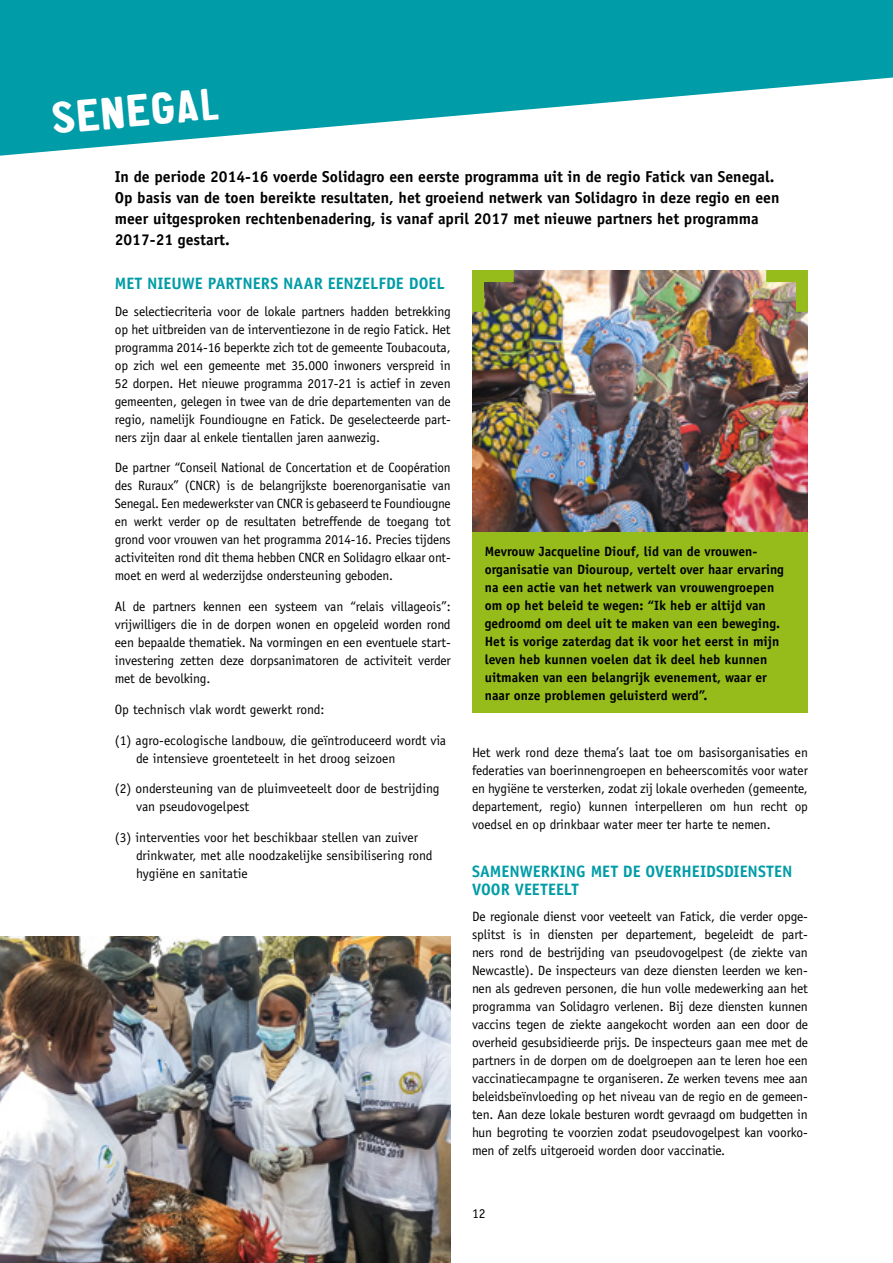
<style>
.page{position:relative;width:893px;height:1263px;background:#fff}
.page>*{position:absolute;margin:0;border:0;box-sizing:border-box;transform-origin:0 0}
.t1{font:45px "CA Aires";color:#fff}
.t2{font:700 16.5px/18px "Officina Sans";color:#009ca7}
.t3{font:700 15.75px/21px "Officina Sans";color:#000}
.t4{font:13.5px/18px "Officina Sans";letter-spacing:-.005em;color:#000;text-align:justify}
.t5{font:700 13.5px/18px "Officina Sans";color:#000}
</style>
<div class="page">
<img style="left:0;top:936px;width:451px;height:327px">
<svg style="left:0;top:0;width:893px;height:156px;fill:#009ca7"></svg>
<img style="left:472px;top:270px;width:336px;height:262px">
<div style="left:472px;top:532px;width:336px;height:180px;background:#96bc1c"></div>
<img style="left:472px;top:270px;width:54px;height:54px">
<img style="left:754px;top:270px;width:54px;height:54px">
<h1 class="t1" style="left:51px;top:95px;width:173px;rotate:-5deg">SENEGAL</h1>
<p class="t3" style="left:115px;top:166px;width:666px">In de periode 2014-16 voerde Solidagro een eerste programma uit in de regio Fatick van Senegal.<br>Op basis van de toen bereikte resultaten, het groeiend netwerk van Solidagro in deze regio en een meer uitgesproken rechtenbenadering, is vanaf april 2017 met nieuwe partners het programma 2017-21 gestart.</p>
<p class="t2" style="left:115px;top:274px;width:331px">MET NIEUWE PARTNERS NAAR EENZELFDE DOEL</p>
<p class="t4" style="left:115px;top:302px;width:337px">De selectiecriteria voor de lokale partners hadden betrekking op het uitbreiden van de interventiezone in de regio Fatick. Het programma 2014-16 beperkte zich tot de gemeente Toubacouta, op zich wel een gemeente met 35.000 inwoners verspreid in 52 dorpen. Het nieuwe programma 2017-21 is actief in zeven gemeenten, gelegen in twee van de drie departementen van de regio, namelijk Foundiougne en Fatick. De geselecteerde part&shy;ners zijn daar al enkele tientallen jaren aanwezig.</p>
<p class="t4" style="left:115px;top:459px;width:337px">De partner “Conseil National de Concertation et de Coopération des Ruraux” (CNCR) is de belangrijkste boerenorganisatie van Senegal. Een medewerkster van CNCR is gebaseerd te Foundiougne en werkt verder op de resultaten betreffende de toegang tot grond voor vrouwen van het programma 2014-16. Precies tijdens activiteiten rond dit thema hebben CNCR en Solidagro elkaar ont&shy;moet en werd al wederzijdse ondersteuning geboden.</p>
<p class="t4" style="left:115px;top:597px;width:337px">Al de partners kennen een systeem van “relais villageois”: vrijwilligers die in de dorpen wonen en opgeleid worden rond een bepaalde thematiek. Na vormingen en een eventuele start&shy;investering zetten deze dorpsanimatoren de activiteit verder met de bevolking.</p>
<p class="t4" style="left:115px;top:700px;width:211px">Op technisch vlak wordt gewerkt rond:</p>
<p class="t4" style="left:136px;top:731px;width:312px;text-indent:-21px">(1) agro-ecologische landbouw, die geïntroduceerd wordt via de intensieve groenteteelt in het droog seizoen</p>
<p class="t4" style="left:136px;top:780px;width:305px;text-indent:-21px">(2) ondersteuning van de pluimveeteelt door de bestrijding van pseudovogelpest</p>
<p class="t4" style="left:136px;top:828px;width:298px;text-align:left;text-indent:-21px">(3) interventies voor het beschikbaar stellen van zuiver drinkwater, met alle noodzakelijke sensibilisering rond hygiëne en sanitatie</p>
<p class="t5" style="left:485px;top:542px;width:301px">Mevrouw Jacqueline Diouf, lid van de vrouwen&shy;organisatie van Diouroup, vertelt over haar ervaring na een actie van het netwerk van vrouwengroepen om op het beleid te wegen: “Ik heb er altijd van gedroomd om deel uit te maken van een beweging.<br>Het is vorige zaterdag dat ik voor het eerst in mijn leven heb kunnen voelen dat ik deel heb kunnen uitmaken van een belangrijk evenement, waar er naar onze problemen geluisterd werd”.</p>
<p class="t4" style="left:472px;top:743px;width:337px">Het werk rond deze thema’s laat toe om basisorganisaties en federaties van boerinnengroepen en beheerscomités voor water en hygiëne te versterken, zodat zij lokale overheden (gemeente, departement, regio) kunnen interpelleren om hun recht op voedsel en op drinkbaar water meer ter harte te nemen.</p>
<p class="t2" style="left:472px;top:862px;width:322px">SAMENWERKING MET DE OVERHEIDSDIENSTEN<br>VOOR VEETEELT</p>
<p class="t4" style="left:472px;top:908px;width:337px">De regionale dienst voor veeteelt van Fatick, die verder opge&shy;splitst is in diensten per departement, begeleidt de part&shy;ners rond de bestrijding van pseudovogelpest (de ziekte van Newcastle). De inspecteurs van deze diensten leerden we ken&shy;nen als gedreven personen, die hun volle medewerking aan het programma van Solidagro verlenen. Bij deze diensten kunnen vaccins tegen de ziekte aangekocht worden aan een door de overheid gesubsidieerde prijs. De inspecteurs gaan mee met de partners in de dorpen om de doelgroepen aan te leren hoe een vaccinatiecampagne te organiseren. Ze werken tevens mee aan beleidsbeïnvloeding op het niveau van de regio en de gemeen&shy;ten. Aan deze lokale besturen wordt gevraagd om budgetten in hun begroting te voorzien zodat pseudovogelpest kan voorko&shy;men of zelfs uitgeroeid worden door vaccinatie.</p>
<p class="t4" style="left:472px;top:1204px;width:15px">12</p>
</div>
